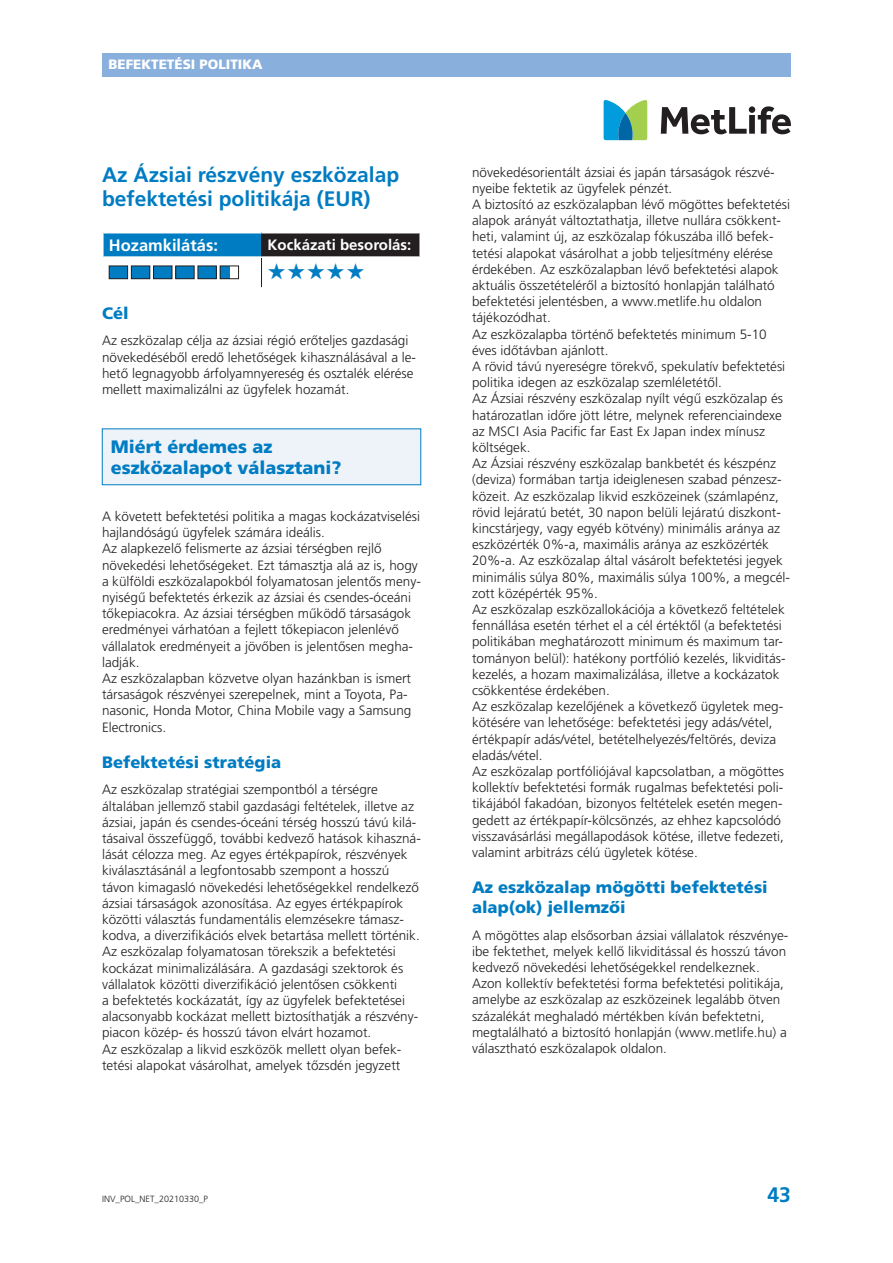
<style>
.page{position:relative;width:893px;height:1263px;background:#fff}
.page>*{position:absolute;margin:0;border:0;box-sizing:border-box;transform-origin:0 0}
.t1{font:22.5px "Zapf Dingbats";color:#007cc2}
.t2{font:700 21px/24px "Frutiger LT Pro";color:#007cc2}
.t3{font:900 18px/21px "Frutiger LT Pro";color:#007cc2}
.t4{font:900 16.5px/19.8px "Frutiger LT Pro";color:#007cc2}
.t5{font:700 16.5px "Frutiger LT Pro";color:#fff}
.t6{font:700 15px "Frutiger LT Pro";color:#fff}
.t7{font:300 13.5px/16.2px "Frutiger LT Pro";color:#231f20}
.t8{font:900 13.5px "Frutiger LT Pro";color:#fff}
.t9{font:300 9px "Frutiger LT Pro";color:#231f20}
</style>
<div class="page">
<div style="left:102px;top:53px;width:689px;height:24px;background:#89b0dc"></div>
<svg style="left:661px;top:106px;width:130px;height:28px"></svg>
<svg style="left:604px;top:100px;width:43px;height:40px"></svg>
<div style="left:103px;top:233px;width:158px;height:24px;background:#007cc2"></div>
<div style="left:261px;top:233px;width:159px;height:24px;background:#231f20"></div>
<svg style="left:261px;top:233px;width:1px;height:54px"></svg>
<hr style="left:102px;top:233px;width:2px;height:23px;background:#fff">
<hr style="left:419px;top:233px;width:2px;height:23px;background:#fff">
<hr style="left:102px;top:256px;width:159px;height:2px;background:#fff">
<hr style="left:261px;top:256px;width:160px;height:2px;background:#fff">
<div style="left:109px;top:266px;width:19px;height:13px;background:#007cc2"></div>
<div style="left:109px;top:266px;width:19px;height:13px;border:1px solid #231f20"></div>
<div style="left:131px;top:266px;width:19px;height:13px;background:#007cc2"></div>
<div style="left:131px;top:266px;width:19px;height:13px;border:1px solid #231f20"></div>
<div style="left:154px;top:266px;width:18px;height:13px;background:#007cc2"></div>
<div style="left:153px;top:266px;width:19px;height:13px;border:1px solid #231f20"></div>
<div style="left:176px;top:266px;width:18px;height:13px;background:#007cc2"></div>
<div style="left:175px;top:266px;width:20px;height:13px;border:1px solid #231f20"></div>
<div style="left:198px;top:266px;width:18px;height:13px;background:#007cc2"></div>
<div style="left:198px;top:266px;width:19px;height:13px;border:1px solid #231f20"></div>
<div style="left:220px;top:266px;width:9px;height:12px;background:#007cc2"></div>
<div style="left:220px;top:266px;width:19px;height:13px;border:1px solid #231f20"></div>
<div style="left:102px;top:429px;width:319px;height:56px;background:#eef3f9"></div>
<p class="t8" style="left:108px;top:57px;width:156px">BEFEKTETÉSI POLITIKA</p>
<h2 class="t2" style="left:102px;top:163px;width:299px">Az Ázsiai részvény eszközalap befektetési politikája (EUR)</h2>
<p class="t5" style="left:109px;top:236px;width:111px">Hozamkilátás:</p>
<p class="t6" style="left:267px;top:236px;width:145px">Kockázati besorolás:</p>
<h1 class="t1" style="left:267px;top:260px;width:99px">★★★★★</h1>
<p class="t4" style="left:102px;top:303px;width:28px">Cél</p>
<p class="t7" style="left:102px;top:333px;width:316px">Az eszközalap célja az ázsiai régió erőteljes gazdasági növekedéséből eredő lehetőségek kihasználásával a le&shy;hető legnagyobb árfolyamnyereség és osztalék elérése mellett maximalizálni az ügyfelek hozamát.</p>
<h3 class="t3" style="left:111px;top:436px;width:232px">Miért érdemes az eszközalapot választani?</h3>
<p class="t7" style="left:102px;top:508px;width:320px">A követett befektetési politika a magas kockázatviselési hajlandóságú ügyfelek számára ideális.<br>Az alapkezelő felismerte az ázsiai térségben rejlő növekedési lehetőségeket. Ezt támasztja alá az is, hogy a külföldi eszközalapokból folyamatosan jelentős men - nyiségű befektetés érkezik az ázsiai és csendes-óceáni tőkepiacokra. Az ázsiai térségben működő társaságok eredményei várhatóan a fejlett tőkepiacon jelenlévő vállalatok eredményeit a jövőben is jelentősen megha&shy;ladják.<br>Az eszközalapban közvetve olyan hazánkban is ismert társaságok részvényei szerepelnek, mint a Toyota, Pa&shy;nasonic, Honda Motor, China Mobile vagy a Samsung Electronics.</p>
<p class="t4" style="left:102px;top:752px;width:181px">Befektetési stratégia</p>
<p class="t7" style="left:102px;top:782px;width:320px">Az eszközalap stratégiai szempontból a térségre általában jellemző stabil gazdasági feltételek, illetve az ázsiai, japán és csendes-óceáni térség hosszú távú kilá&shy;tásaival összefüggő, további kedvező hatások kihaszná&shy;lását célozza meg. Az egyes értékpapírok, részvények kiválasztásánál a legfontosabb szempont a hosszú távon kimagasló növekedési lehetőségekkel rendelkező ázsiai társaságok azonosítása. Az egyes értékpapírok közötti választás fundamentális elemzésekre támasz&shy;kodva, a diverzifikációs elvek betartása mellett történik.<br>Az eszközalap folyamatosan törekszik a befektetési kockázat minimalizálására. A gazdasági szektorok és vállalatok közötti diverzifikáció jelentősen csökkenti<br>a befektetés kockázatát, így az ügyfelek befektetései alacsonyabb kockázat mellett biztosíthatják a részvény&shy;piacon közép- és hosszú távon elvárt hozamot.<br>Az eszközalap a likvid eszközök mellett olyan befek&shy;tetési alapokat vásárolhat, amelyek tőzsdén jegyzett</p>
<p class="t9" style="left:102px;top:1193px;width:108px">INV_POL_NET_20210330_P</p>
<p class="t7" style="left:472px;top:164px;width:320px">növekedésorientált ázsiai és japán társaságok részvé&shy;nyeibe fektetik az ügyfelek pénzét.<br>A biztosító az eszközalapban lévő mögöttes befektetési alapok arányát változtathatja, illetve nullára csökkent&shy;heti, valamint új, az eszközalap fókuszába illő befek&shy;tetési alapokat vásárolhat a jobb teljesítmény elérése érdekében. Az eszközalapban lévő befektetési alapok aktuális összetételéről a biztosító honlapján található befektetési jelentésben, a www.metlife.hu oldalon tájékozódhat.<br>Az eszközalapba történő befektetés minimum 5-10 éves időtávban ajánlott.<br>A rövid távú nyereségre törekvő, spekulatív befektetési politika idegen az eszközalap szemléletétől.<br>Az Ázsiai részvény eszközalap nyílt végű eszközalap és határozatlan időre jött létre, melynek referenciaindexe az MSCI Asia Pacific far East Ex Japan index mínusz költségek.<br>Az Ázsiai részvény eszközalap bankbetét és készpénz (deviza) formában tartja ideiglenesen szabad pénzesz&shy;közeit. Az eszközalap likvid eszközeinek (számlapénz, rövid lejáratú betét, 30 napon belüli lejáratú diszkont&shy;kincstárjegy, vagy egyéb kötvény) minimális aránya az eszközérték 0%-a, maximális aránya az eszközérték 20%-a. Az eszközalap által vásárolt befektetési jegyek minimális súlya 80%, maximális súlya 100%, a megcél&shy;zott középérték 95%.<br>Az eszközalap eszközallokációja a következő feltételek fennállása esetén térhet el a cél értéktől (a befektetési politikában meghatározott minimum és maximum tar&shy;tományon belül): hatékony portfólió kezelés, likviditás&shy;kezelés, a hozam maximalizálása, illetve a kockázatok csökkentése érdekében.<br>Az eszközalap kezelőjének a következő ügyletek meg&shy;kötésére van lehetősége: befektetési jegy adás/vétel, értékpapír adás/vétel, betételhelyezés/feltörés, deviza eladás/vétel.<br>Az eszközalap portfóliójával kapcsolatban, a mögöttes kollektív befektetési formák rugalmas befektetési poli&shy;tikájából fakadóan, bizonyos feltételek esetén megen&shy;gedett az értékpapír-kölcsönzés, az ehhez kapcsolódó visszavásárlási megállapodások kötése, illetve fedezeti, valamint arbitrázs célú ügyletek kötése.</p>
<p class="t4" style="left:472px;top:877px;width:297px">Az eszközalap mögötti befektetési alap(ok) jellemzői</p>
<p class="t7" style="left:472px;top:927px;width:318px">A mögöttes alap elsősorban ázsiai vállalatok részvénye&shy;ibe fektethet, melyek kellő likviditással és hosszú távon kedvező növekedési lehetőségekkel rendelkeznek.<br>Azon kollektív befektetési forma befektetési politikája, amelybe az eszközalap az eszközeinek legalább ötven százalékát meghaladó mértékben kíván befektetni, megtalálható a biztosító honlapján (www.metlife.hu) a választható eszközalapok oldalon.</p>
<h2 class="t2" style="left:768px;top:1183px;width:25px">43</h2>
</div>
